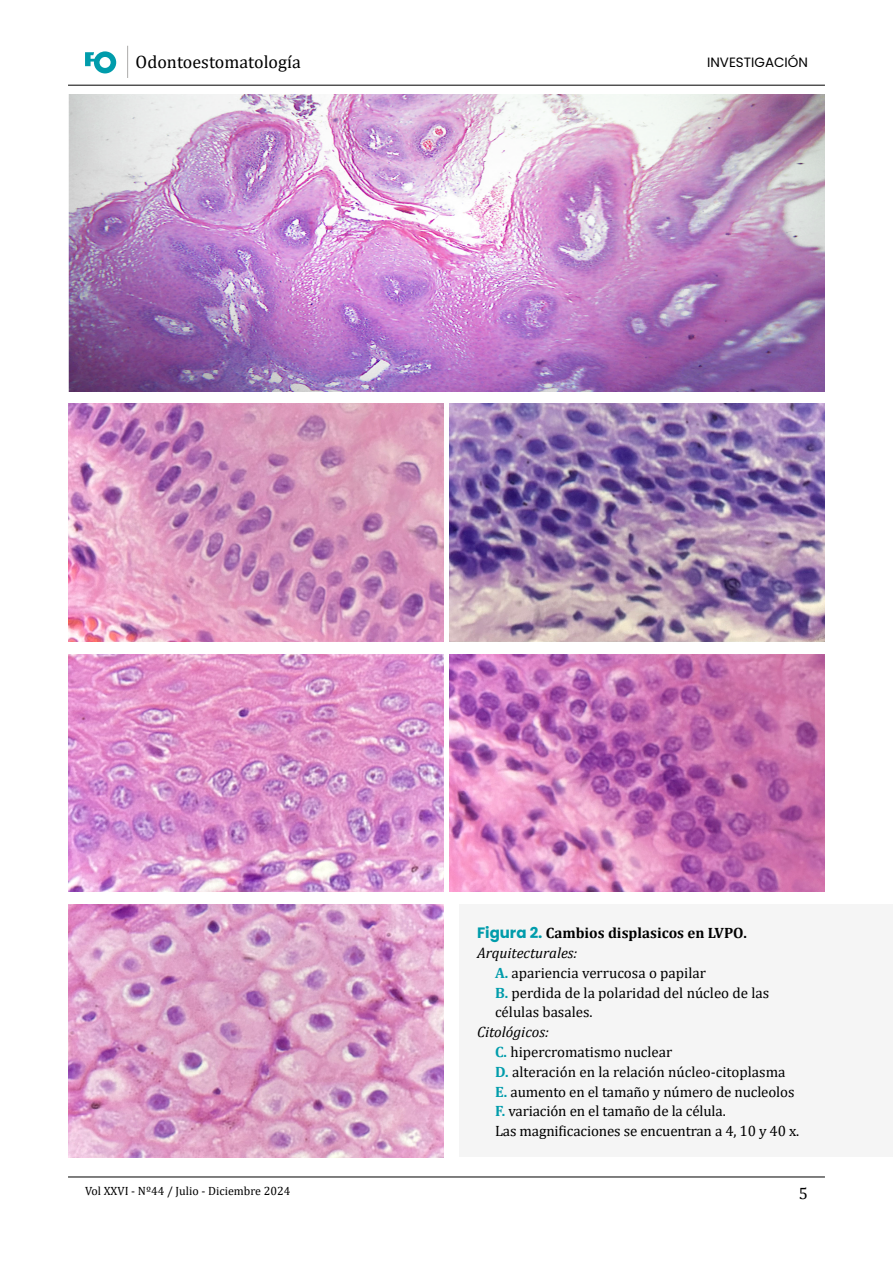
<style>
.page{position:relative;width:893px;height:1263px;background:#fff}
.page>*{position:absolute;margin:0;border:0;box-sizing:border-box;transform-origin:0 0}
.t1{font:18px "Cambria";color:#000}
.t2{font:16.5px "Cambria";color:#000}
.t3{font:15px/19.8px "Cambria";color:#000}
.t4{font:700 15px "Cambria";color:#000}
.t5{font:italic 15px "Cambria";color:#000}
.t6{font:13.5px "Poppins";color:#000}
.t7{font:12px "Cambria";color:#000}
.s1{font-family:"Poppins";color:#009cab}
.s2{font-weight:700;color:#009cab}
.s3{font-style:italic}
</style>
<div class="page">
<hr style="left:68px;top:1176px;width:757px;height:1px;background:#000">
<svg style="left:85px;top:51px;width:31px;height:22px"></svg>
<hr style="left:68px;top:85px;width:757px;height:1px;background:#000">
<hr style="left:127px;top:46px;width:1px;height:32px;background:#acabaa">
<img style="left:68px;top:94px;width:757px;height:298px">
<img style="left:68px;top:404px;width:375px;height:237px">
<img style="left:450px;top:404px;width:375px;height:237px">
<img style="left:450px;top:654px;width:375px;height:238px">
<img style="left:68px;top:654px;width:375px;height:238px">
<img style="left:68px;top:904px;width:375px;height:253px">
<div style="left:459px;top:905px;width:434px;height:252px;background:#f5f5f5"></div>
<p class="t1" style="left:136px;top:51px;width:167px">Odontoestomatología</p>
<p class="t6" style="left:707px;top:55px;width:102px">INVESTIGACIÓN</p>
<p class="t7" style="left:85px;top:1184px;width:207px">Vol XXVI - Nº44 / Julio - Diciembre 2024</p>
<p class="t4" style="left:477px;top:922px;width:271px"><span class="s1">Figura 2.</span> Cambios displasicos en LVPO.</p>
<p class="t5" style="left:477px;top:942px;width:102px">Arquitecturales:</p>
<p class="t3" style="left:495px;top:963px;width:212px"><span class="s2">A.</span> apariencia verrucosa o papilar</p>
<p class="t3" style="left:495px;top:982px;width:276px"><span class="s2">B.</span> perdida de la polaridad del núcleo de las</p>
<p class="t3" style="left:495px;top:1002px;width:99px">células basales.</p>
<p class="t3" style="left:495px;top:1022px;width:306px;text-indent:-18px"><span class="s3">Citológicos:<br></span><span class="s2">C.</span> hipercromatismo nuclear<br><span class="s2">D.</span> alteración en la relación núcleo-citoplasma <span class="s2">E.</span> aumento en el tamaño y número de nucleolos <span class="s2">F.</span> variación en el tamaño de la célula.<br>Las magnificaciones se encuentran a 4, 10 y 40 x.</p>
<p class="t2" style="left:799px;top:1184px;width:11px">5</p>
</div>
